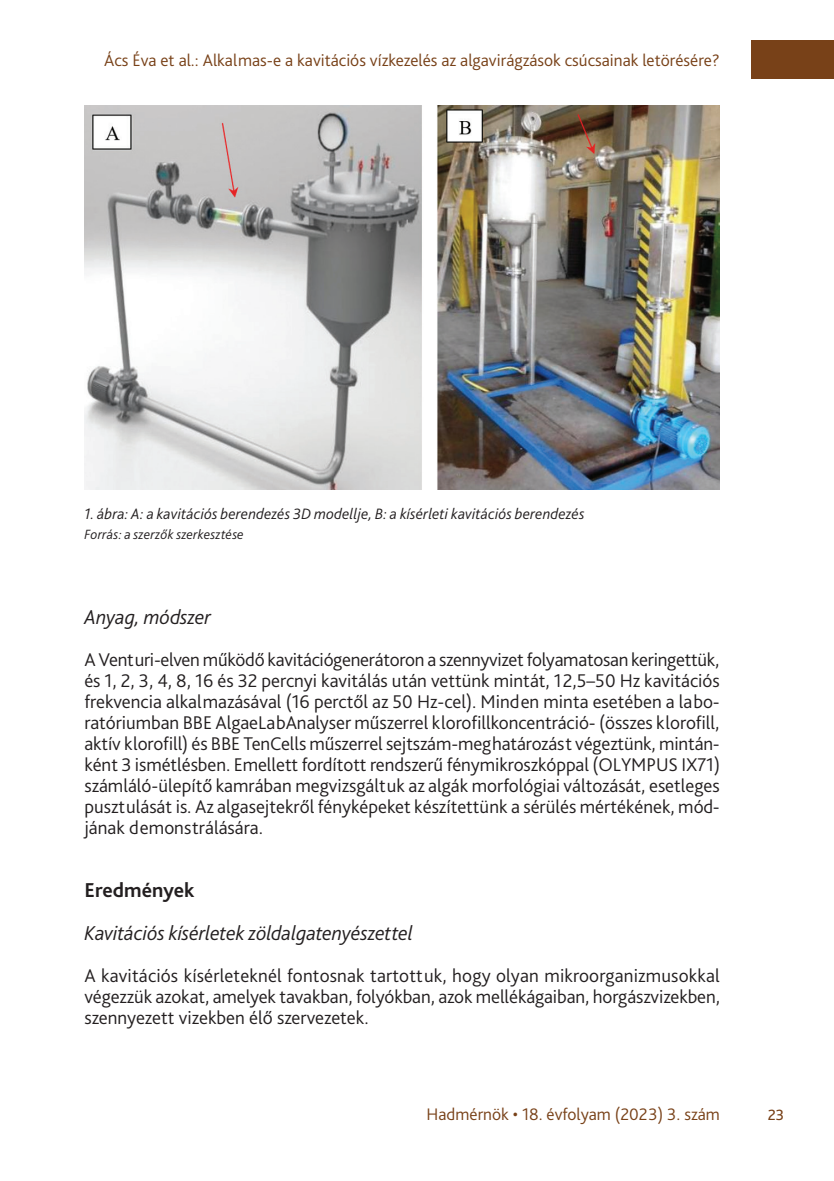
<style>
.page{position:relative;width:834px;height:1181px;background:#fff}
.page>*{position:absolute;margin:0;border:0;box-sizing:border-box;transform-origin:0 0}
._1_1_1__Head_címsor2{font:italic 300 21px "Bliss Pro";letter-spacing:-.005em;color:#231f20}
._1_1__Head_címsor1{font:700 21px "Bliss Pro";color:#231f20}
._3_1_első_bekezdés{font:300 19.25px/21px "Bliss Pro";letter-spacing:-.005em;color:#231f20;text-align:justify}
.t1{font:300 19.25px "Bliss Pro";color:#784118}
._9_Running_header_left{font:300 17.5px "Bliss Pro";color:#784118}
._8_Ábra__képalárás{font:italic 300 15.75px "Bliss Pro";letter-spacing:.005em;color:#231f20}
._8_ábra_forrás{font:italic 300 14px "Bliss Pro";letter-spacing:.015em;color:#231f20}
</style>
<div class="page">
<div style="left:750px;top:41px;width:83px;height:38px;background:#784118"></div>
<img style="left:84px;top:106px;width:635px;height:383px">
<p class="_9_Running_header_left" style="left:104px;top:49px;width:617px">Ács Éva et al.: Alkalmas-e a kavitációs vízkezelés az algavirágzások csúcsainak letörésére?</p>
<p class="_8_Ábra__képalárás" style="left:84px;top:504px;width:501px">1. ábra: A: a kavitációs berendezés 3D modellje, B: a kísérleti kavitációs berendezés</p>
<p class="_8_ábra_forrás" style="left:84px;top:526px;width:161px">Forrás: a szerzők szerkesztése</p>
<p class="_1_1_1__Head_címsor2" style="left:84px;top:604px;width:128px">Anyag, módszer</p>
<p class="_3_1_első_bekezdés" style="left:84px;top:649px;width:637px">A Venturi-elven működő kavitációgenerátoron a szennyvizet folyamatosan keringettük, és -1, 2, 3, 4, 8, 16 és 32 percnyi kavitálás után vettünk mintát, 12,5–50 Hz kavitációs frekvencia alkalmazásával (16 perctől az -50 Hz-cel). Minden minta esetében a labo&shy;ratóriumban BBE AlgaeLabAnalyser műszerrel klorofillkoncentráció- (összes klorofill, aktív klorofill) és BBE TenCells műszerrel sejtszám-meghatározást végeztünk, mintán&shy;ként 3 ismétlésben. Emellett fordított rendszerű fénymikroszkóppal (OLYMPUS IX71) számláló-ülepítő kamrában megvizsgáltuk az algák morfológiai változását, esetleges pusztulását is. Az algasejtekről fényképeket készítettünk a sérülés mértékének, mód&shy;jának demonstrálására.</p>
<p class="_1_1__Head_címsor1" style="left:84px;top:877px;width:112px">Eredmények</p>
<p class="_1_1_1__Head_címsor2" style="left:84px;top:919px;width:330px">Kavitációs kísérletek zöldalgatenyészettel</p>
<p class="_3_1_első_bekezdés" style="left:84px;top:964px;width:637px">A kavitációs kísérleteknél fontosnak tartottuk, hogy olyan mikroorganizmusokkal végezzük azokat, amelyek tavakban, folyókban, azok mellékágaiban, horgászvizekben, szennyezett vizekben élő szervezetek.</p>
<p class="_9_Running_header_left" style="left:426px;top:1103px;width:294px">Hadmérnök • 18. évfolyam (2023) 3. szám</p>
<p class="t1" style="left:767px;top:1102px;width:18px">23</p>
</div>
